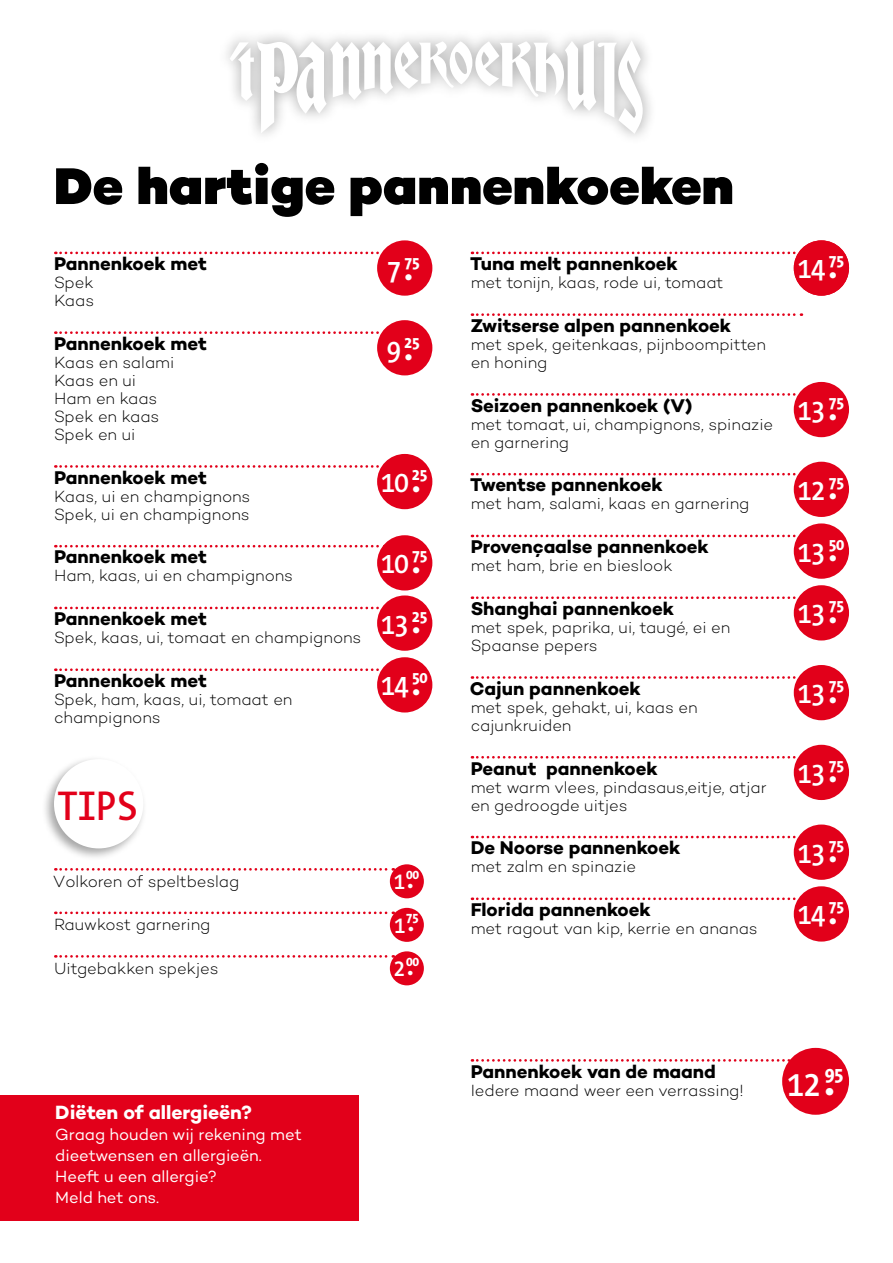
<style>
.page{position:relative;width:893px;height:1263px;background:#fff}
.page>*{position:absolute;margin:0;border:0;box-sizing:border-box;transform-origin:0 0}
.t1{font:900 52.5px "Campton";color:#000}
.t2{font:600 42px "The Sans Mono Condensed";color:#e2001a}
.t3{font:600 36.3px "The Sans Mono Condensed";color:#fff}
.t4{font:600 30px/61.8px "The Sans Mono Condensed";letter-spacing:-.04em;color:#fff;text-align:justify}
.t5{font:600 24px/43.5px "The Sans Mono Condensed";color:#fff}
.t6{font:700 19.5px "Campton";letter-spacing:-.005em;color:#fff}
.t7{font:700 18.75px "Campton";letter-spacing:-.005em;color:#000}
.t8{font:300 16.5px/18px "Campton";letter-spacing:-.005em;color:#000}
.t9{font:16.5px/21px "Campton";letter-spacing:-.005em;color:#fff}
.t10{font:800 16.5px "The Sans Mono Condensed";color:#fff}
.s1{font-weight:600;font-size:30px}
.s2{font-weight:600;font-size:33px}
.s3{font-size:33px}
.s4{font-size:39.9px}
</style>
<div class="page">
<svg style="left:55px;top:252px;width:327px;height:2px"></svg>
<svg style="left:55px;top:331px;width:324px;height:3px"></svg>
<svg style="left:55px;top:465px;width:326px;height:3px"></svg>
<svg style="left:55px;top:545px;width:324px;height:2px"></svg>
<svg style="left:55px;top:607px;width:327px;height:2px"></svg>
<svg style="left:55px;top:668px;width:324px;height:3px"></svg>
<svg style="left:55px;top:868px;width:339px;height:3px"></svg>
<svg style="left:55px;top:911px;width:339px;height:3px"></svg>
<svg style="left:55px;top:955px;width:339px;height:3px"></svg>
<svg style="left:472px;top:252px;width:327px;height:2px"></svg>
<svg style="left:472px;top:313px;width:330px;height:3px"></svg>
<svg style="left:472px;top:393px;width:327px;height:3px"></svg>
<svg style="left:472px;top:473px;width:327px;height:2px"></svg>
<svg style="left:472px;top:535px;width:327px;height:2px"></svg>
<svg style="left:472px;top:596px;width:326px;height:3px"></svg>
<svg style="left:472px;top:676px;width:327px;height:3px"></svg>
<svg style="left:472px;top:756px;width:327px;height:2px"></svg>
<svg style="left:472px;top:836px;width:327px;height:2px"></svg>
<svg style="left:472px;top:897px;width:326px;height:3px"></svg>
<svg style="left:472px;top:1059px;width:318px;height:3px"></svg>
<div style="left:377px;top:240px;width:55px;height:56px;background:#e2001a;border-radius:50%"></div>
<div style="left:377px;top:320px;width:55px;height:55px;background:#e2001a;border-radius:50%"></div>
<div style="left:377px;top:454px;width:55px;height:55px;background:#e2001a;border-radius:50%"></div>
<div style="left:377px;top:535px;width:55px;height:55px;background:#e2001a;border-radius:50%"></div>
<div style="left:377px;top:595px;width:55px;height:56px;background:#e2001a;border-radius:50%"></div>
<div style="left:377px;top:657px;width:55px;height:55px;background:#e2001a;border-radius:50%"></div>
<div style="left:390px;top:864px;width:34px;height:34px;background:#e2001a;border-radius:50%"></div>
<div style="left:42px;top:756px;width:105px;height:105px;background:#000;opacity:.35"></div>
<div style="left:54px;top:759px;width:89px;height:89px;background:#fff;border-radius:50%"></div>
<div style="left:390px;top:908px;width:34px;height:34px;background:#e2001a;border-radius:50%"></div>
<div style="left:390px;top:951px;width:34px;height:34px;background:#e2001a;border-radius:50%"></div>
<div style="left:794px;top:240px;width:55px;height:56px;background:#e2001a;border-radius:50%"></div>
<div style="left:794px;top:382px;width:55px;height:55px;background:#e2001a;border-radius:50%"></div>
<div style="left:794px;top:462px;width:55px;height:55px;background:#e2001a;border-radius:50%"></div>
<div style="left:794px;top:523px;width:55px;height:56px;background:#e2001a;border-radius:50%"></div>
<div style="left:794px;top:585px;width:55px;height:55px;background:#e2001a;border-radius:50%"></div>
<div style="left:794px;top:665px;width:55px;height:55px;background:#e2001a;border-radius:50%"></div>
<div style="left:794px;top:745px;width:55px;height:55px;background:#e2001a;border-radius:50%"></div>
<div style="left:794px;top:824px;width:55px;height:56px;background:#e2001a;border-radius:50%"></div>
<div style="left:794px;top:886px;width:55px;height:55px;background:#e2001a;border-radius:50%"></div>
<div style="left:782px;top:1048px;width:67px;height:67px;background:#e2001a;border-radius:50%"></div>
<div style="left:0;top:1095px;width:359px;height:125px;background:#e2001a"></div>
<div style="left:217px;top:27px;width:439px;height:119px;background:#000;opacity:.35"></div>
<svg style="left:230px;top:40px;width:413px;height:94px"></svg>
<h1 class="t1" style="left:54px;top:153px;width:681px">De hartige pannenkoeken</h1>
<p class="t7" style="left:54px;top:252px;width:155px">Pannenkoek met</p>
<p class="t8" style="left:54px;top:273px;width:42px">Spek<br>Kaas</p>
<p class="t7" style="left:54px;top:332px;width:155px">Pannenkoek met</p>
<p class="t8" style="left:54px;top:353px;width:122px">Kaas en salami<br>Kaas en ui<br>Ham en kaas<br>Spek en kaas<br>Spek en ui</p>
<p class="t7" style="left:54px;top:465px;width:155px">Pannenkoek met</p>
<p class="t8" style="left:54px;top:487px;width:198px">Kaas, ui en champignons<br>Spek, ui en champignons</p>
<p class="t7" style="left:54px;top:545px;width:155px">Pannenkoek met</p>
<p class="t8" style="left:54px;top:566px;width:241px">Ham, kaas, ui en champignons</p>
<p class="t7" style="left:54px;top:607px;width:155px">Pannenkoek met</p>
<p class="t8" style="left:54px;top:628px;width:309px">Spek, kaas, ui, tomaat en champignons</p>
<p class="t7" style="left:54px;top:669px;width:155px">Pannenkoek met</p>
<p class="t8" style="left:54px;top:690px;width:240px">Spek, ham, kaas, ui, tomaat en champignons</p>
<p class="t10" style="left:387px;top:254px;width:35px"><span class="s1">7</span><span class="s2">.</span>75</p>
<p class="t10" style="left:387px;top:334px;width:35px"><span class="s1">9</span><span class="s2">.</span>25</p>
<h3 class="t4" style="left:380px;top:452px;width:49px">10<span class="s3">.</span><sup>25</sup></h3>
<h3 class="t4" style="left:380px;top:534px;width:49px;line-height:61.1px">10<span class="s3">.</span><sup>75<br></sup>13<span class="s3">.</span><sup>25<br></sup>14<span class="s3">.</span><sup>50</sup></h3>
<h2 class="t2" style="left:57px;top:784px;width:82px">TIPS</h2>
<p class="t8" style="left:53px;top:872px;width:188px">Volkoren of speltbeslag</p>
<p class="t8" style="left:54px;top:915px;width:158px">Rauwkost garnering</p>
<p class="t8" style="left:54px;top:959px;width:166px">Uitgebakken spekjes</p>
<h3 class="t5" style="left:394px;top:859px;width:27px">1.<sup>00</sup></h3>
<h3 class="t5" style="left:394px;top:903px;width:27px">1.<sup>75<br></sup>2.<sup>00</sup></h3>
<p class="t7" style="left:470px;top:252px;width:209px">Tuna melt pannenkoek</p>
<p class="t8" style="left:471px;top:273px;width:254px">met tonijn, kaas, rode ui, tomaat</p>
<p class="t7" style="left:471px;top:314px;width:262px">Zwitserse alpen pannenkoek</p>
<p class="t8" style="left:471px;top:335px;width:297px">met spek, geitenkaas, pijnboompitten en honing</p>
<p class="t7" style="left:471px;top:393px;width:223px">Seizoen pannenkoek (V)</p>
<p class="t8" style="left:471px;top:415px;width:304px">met tomaat, ui, champignons, spinazie en garnering</p>
<p class="t7" style="left:470px;top:473px;width:194px">Twentse pannenkoek</p>
<p class="t8" style="left:471px;top:494px;width:280px">met ham, salami, kaas en garnering</p>
<p class="t7" style="left:471px;top:535px;width:240px">Provençaalse pannenkoek</p>
<p class="t8" style="left:471px;top:556px;width:203px">met ham, brie en bieslook</p>
<p class="t7" style="left:471px;top:597px;width:205px">Shanghai pannenkoek</p>
<p class="t8" style="left:471px;top:618px;width:261px">met spek, paprika, ui, taugé, ei en<br>Spaanse pepers</p>
<p class="t7" style="left:470px;top:676px;width:172px">Cajun pannenkoek</p>
<p class="t8" style="left:471px;top:698px;width:229px">met spek, gehakt, ui, kaas en cajunkruiden</p>
<p class="t7" style="left:471px;top:756px;width:189px">Peanut pannenkoek</p>
<p class="t8" style="left:471px;top:778px;width:297px">met warm vlees, pindasaus,eitje, atjar en gedroogde uitjes</p>
<p class="t7" style="left:471px;top:836px;width:211px">De Noorse pannenkoek</p>
<p class="t8" style="left:471px;top:857px;width:167px">met zalm en spinazie</p>
<p class="t7" style="left:471px;top:898px;width:182px">Florida pannenkoek</p>
<p class="t8" style="left:471px;top:919px;width:289px">met ragout van kip, kerrie en ananas</p>
<p class="t10" style="left:797px;top:252px;width:49px"><span class="s1">14</span><span class="s2">.</span>257</p>
<h3 class="t4" style="left:797px;top:380px;width:49px">13<span class="s3">.</span><sup>75</sup></h3>
<h3 class="t4" style="left:797px;top:460px;width:49px">12<span class="s3">.</span><sup>75<br></sup>13<span class="s3">.</span><sup>50<br></sup>13<span class="s3">.</span><sup>75</sup></h3>
<h3 class="t4" style="left:797px;top:663px;width:49px">13<span class="s3">.</span><sup>75</sup></h3>
<h3 class="t4" style="left:797px;top:743px;width:49px">13<span class="s3">.</span><sup>75</sup></h3>
<h3 class="t4" style="left:797px;top:823px;width:49px">13<span class="s3">.</span><sup>75<br></sup>14<span class="s3">.</span><sup>75</sup></h3>
<p class="t6" style="left:55px;top:1100px;width:198px">Diëten of allergieën?</p>
<p class="t9" style="left:55px;top:1124px;width:248px">Graag houden wij rekening met dieetwensen en allergieën.<br>Heeft u een allergie?<br>Meld het ons.</p>
<p class="t7" style="left:471px;top:1059px;width:247px">Pannenkoek van de maand</p>
<p class="t8" style="left:471px;top:1081px;width:274px">Iedere maand weer een verrassing!</p>
<h3 class="t3" style="left:786px;top:1064px;width:59px">12<span class="s4">.</span><sup>95</sup></h3>
</div>
